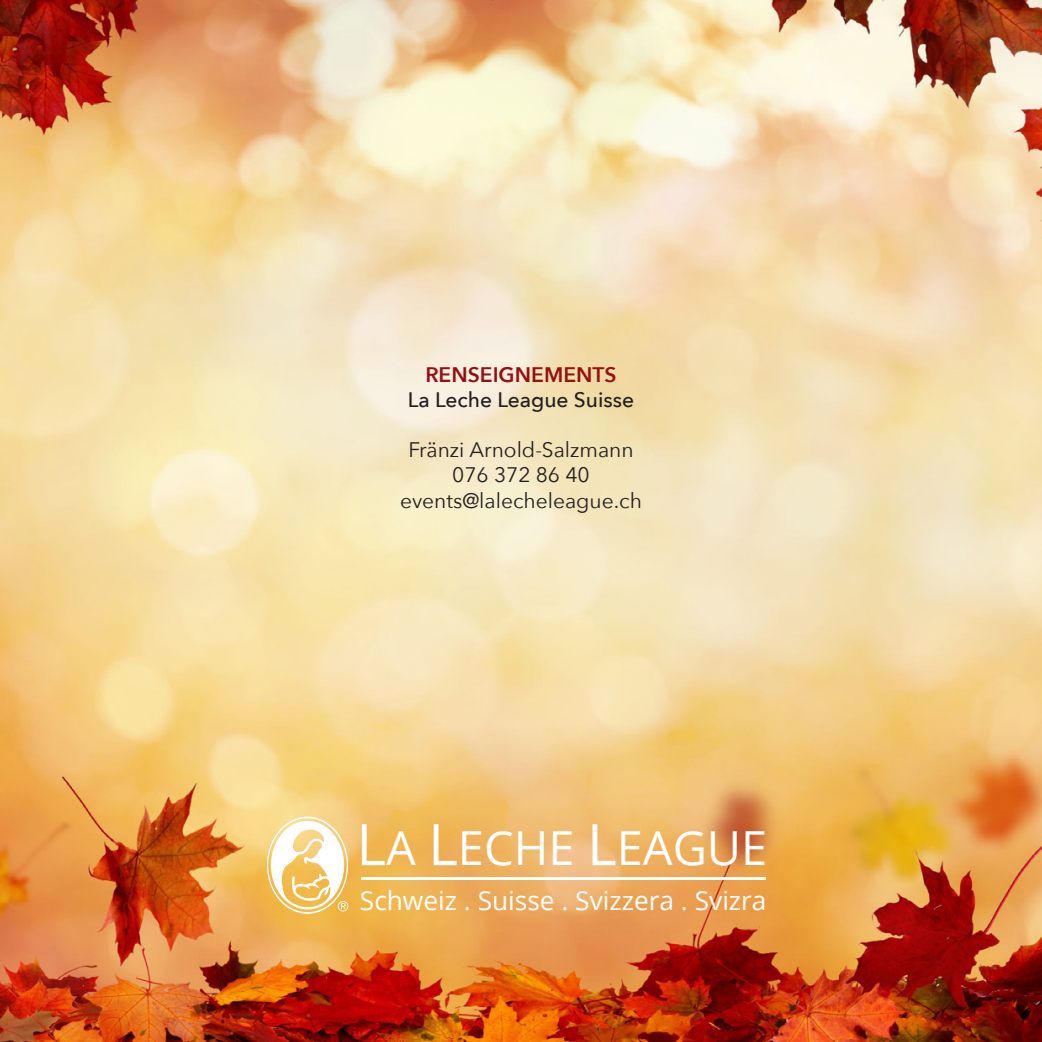
<style>
.page{position:relative;width:1042px;height:1042px;background:#fff}
.page>*{position:absolute;margin:0;border:0;box-sizing:border-box;transform-origin:0 0}
.t1{font:47.07px "Open Sans";color:#fff}
.t2{font:26.25px "Open Sans";color:#fff}
.t3{font:21px "Avenir Next";color:#231f20}
.t4{font:500 21px "Avenir Next";color:#231f20}
.t5{font:600 21px "Avenir Next";color:#941114}
.s1{font-size:57.4px}
</style>
<div class="page">
<img style="left:0;top:0;width:1042px;height:1042px">
<svg style="left:267px;top:816px;width:81px;height:98px"></svg>
<hr style="left:361px;top:877px;width:404px;height:2px;background:#fff">
<p class="t5" style="left:425px;top:356px;width:193px">RENSEIGNEMENTS</p>
<p class="t4" style="left:408px;top:381px;width:228px">La Leche League Suisse</p>
<p class="t3" style="left:408px;top:432px;width:227px">Fränzi Arnold-Salzmann</p>
<p class="t3" style="left:452px;top:457px;width:139px">076 372 86 40</p>
<p class="t3" style="left:400px;top:482px;width:243px">events@lalecheleague.ch</p>
<p class="t1" style="left:356px;top:816px;width:412px"><span class="s1">L</span>A <span class="s1">L</span>ECHE <span class="s1">L</span>EAGUE</p>
<p class="t2" style="left:360px;top:883px;width:408px">Schweiz . Suisse . Svizzera . Svizra</p>
</div>
